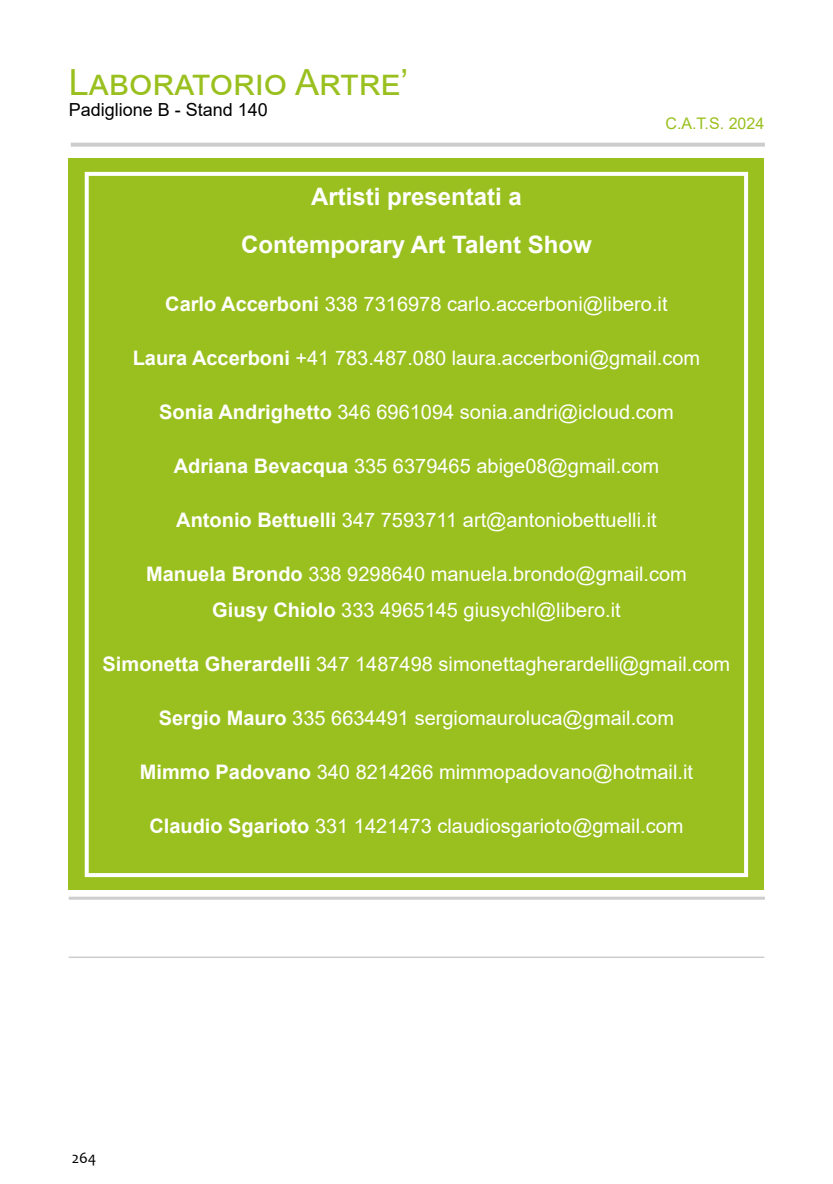
<style>
.page{position:relative;width:833px;height:1184px;background:#fff}
.page>*{position:absolute;margin:0;border:0;box-sizing:border-box;transform-origin:0 0}
.t1{font:36px "Arial";color:#9ac01f}
.t2{font:700 24px/48px "Arial";color:#fff;text-align:center}
.t3{font:20px/36px "Arial";color:#fff;text-align:center}
.t4{font:18px "Arial";color:#000}
.t5{font:16px "Arial";color:#9ac01f}
.t6{font:16px "Candara";color:#000}
.s1{font-weight:700}
</style>
<div class="page">
<svg style="left:71px;top:143px;width:693px;height:4px;background:#d1d1d1"></svg>
<hr style="left:69px;top:897px;width:695px;height:3px;background:#58585a">
<hr style="left:69px;top:956px;width:695px;height:2px;background:#58585a">
<div style="left:69px;top:158px;width:695px;height:732px;background:#9ac01f"></div>
<div style="left:85px;top:172px;width:663px;height:705px;border:4px solid #fff"></div>
<h1 class="t1" style="left:69px;top:57px;width:341px">Laboratorio Artre’</h1>
<p class="t4" style="left:69px;top:98px;width:201px">Padiglione B - Stand 140</p>
<p class="t5" style="left:665px;top:112px;width:100px">C.A.T.S. 2024</p>
<p class="t2" style="left:241px;top:172px;width:352px">Artisti presentati a<br>Contemporary Art Talent Show</p>
<p class="t3" style="left:165px;top:285px;width:503px"><span class="s1">Carlo Accerboni</span> 338 7316978 carlo.accerboni@libero.it</p>
<p class="t3" style="left:133px;top:339px;width:569px"><span class="s1">Laura Accerboni</span> +41 783.487.080 laura.accerboni@gmail.com</p>
<p class="t3" style="left:159px;top:393px;width:516px"><span class="s1">Sonia Andrighetto</span> 346 6961094 sonia.andri@icloud.com</p>
<p class="t3" style="left:174px;top:447px;width:486px"><span class="s1">Adriana Bevacqua</span> 335 6379465 abige08@gmail.com</p>
<p class="t3" style="left:176px;top:501px;width:482px"><span class="s1">Antonio Bettuelli</span> 347 7593711 art@antoniobettuelli.it</p>
<p class="t3" style="left:146px;top:555px;width:542px"><span class="s1">Manuela Brondo</span> 338 9298640 manuela.brondo@gmail.com<br><span class="s1">Giusy Chiolo</span> 333 4965145 giusychl@libero.it</p>
<p class="t3" style="left:103px;top:645px;width:629px"><span class="s1">Simonetta Gherardelli</span> 347 1487498 simonettagherardelli@gmail.com</p>
<p class="t3" style="left:159px;top:699px;width:516px"><span class="s1">Sergio Mauro</span> 335 6634491 sergiomauroluca@gmail.com</p>
<p class="t3" style="left:140px;top:753px;width:554px"><span class="s1">Mimmo Padovano</span> 340 8214266 mimmopadovano@hotmail.it</p>
<p class="t3" style="left:149px;top:807px;width:535px"><span class="s1">Claudio Sgarioto</span> 331 1421473 claudiosgarioto@gmail.com</p>
<p class="t6" style="left:72px;top:1147px;width:26px">264</p>
</div>
